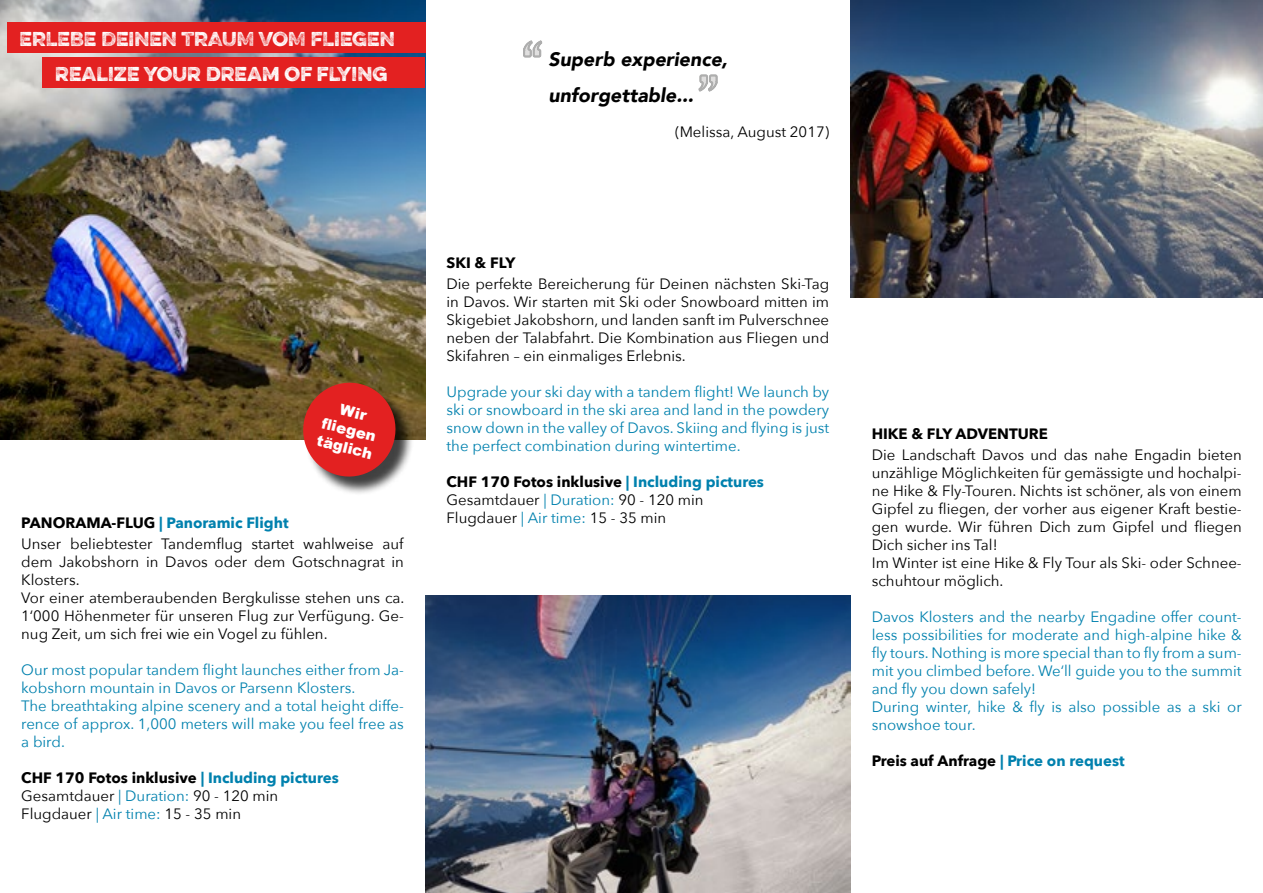
<style>
.page{position:relative;width:1263px;height:893px;background:#fff}
.page>*{position:absolute;margin:0;border:0;box-sizing:border-box;transform-origin:0 0}
.t1{font:italic 900 19.5px/36px "Avenir";color:#000}
.t2{font:300 18px/35.2px "Eveleth";color:#fff}
.t3{font:15px/18px "Avenir Next";color:#000}
.t4{font:15px/18px "Avenir Next";color:#0081ae}
.t5{font:700 15px "Avenir Next";color:#000}
.t6{font:900 15px/18px "Arial";color:#fff;text-align:center}
.s1{font-weight:700}
.s2{font-weight:700;color:#0081ae}
.s3{color:#0081ae}
</style>
<div class="page">
<img style="left:0;top:0;width:425px;height:439px">
<div style="left:7px;top:22px;width:418px;height:31px;background:#e32121"></div>
<div style="left:43px;top:58px;width:382px;height:30px;background:#e32121"></div>
<div style="left:305px;top:384px;width:109px;height:111px;background:#000;opacity:.75"></div>
<svg style="left:298px;top:378px;width:102px;height:103px"></svg>
<img style="left:850px;top:0;width:413px;height:298px">
<img style="left:425px;top:595px;width:425px;height:298px">
<svg style="left:523px;top:40px;width:20px;height:18px"></svg>
<svg style="left:698px;top:74px;width:20px;height:18px"></svg>
<p class="t2" style="left:55px;top:20px;width:341px;text-indent:-36px">ERLEBE DEINEN TRAUM VOM FLIEGEN<br>REALIZE YOUR DREAM OF FLYING</p>
<h1 class="t1" style="left:549px;top:41px;width:181px">Superb experience, unforgettable...</h1>
<p class="t3" style="left:675px;top:122px;width:156px">(Melissa, August 2017)</p>
<p class="t6" style="left:328px;top:396px;width:58px;rotate:14deg">Wir<br>fl iegen täglich</p>
<p class="t3" style="left:21px;top:512px;width:384px;line-height:21px"><span class="s1">PANORAMA-FLUG</span> <span class="s2">| Panoramic Flight<br></span>Unser beliebtester Tandemflug startet wahlweise auf</p>
<p class="t3" style="left:21px;top:552px;width:385px">dem Jakobshorn in Davos oder dem Gotschnagrat in Klosters.<br>Vor einer atemberaubenden Bergkulisse stehen uns ca.<br>1‘000 Höhenmeter für unseren Flug zur Verfügung. Ge&shy;nug Zeit, um sich frei wie ein Vogel zu fühlen.</p>
<p class="t4" style="left:21px;top:660px;width:384px">Our most popular tandem flight launches either from Ja&shy;kobshorn mountain in Davos or Parsenn Klosters.<br>The breathtaking alpine scenery and a total height diffe&shy;rence of approx. 1,000 meters will make you feel free as a bird.</p>
<p class="t3" style="left:21px;top:768px;width:319px"><span class="s1">CHF 170 Fotos inklusive</span> <span class="s2">| Including pictures<br></span>Gesamtdauer <span class="s3">| Duration:</span> 90 - 120 min<br>Flugdauer <span class="s3">| Air time:</span> 15 - 35 min</p>
<p class="t5" style="left:446px;top:250px;width:70px">SKI &amp; FLY</p>
<p class="t3" style="left:446px;top:275px;width:384px;text-align:justify">Die perfekte Bereicherung für Deinen nächsten Ski-Tag in Davos. Wir starten mit Ski oder Snowboard mitten im Skigebiet Jakobshorn, und landen sanft im Pulverschnee neben der Talabfahrt. Die Kombination aus Fliegen und Skifahren – ein einmaliges Erlebnis.</p>
<p class="t4" style="left:446px;top:383px;width:384px;text-align:justify">Upgrade your ski day with a tandem flight! We launch by ski or snowboard in the ski area and land in the powdery snow down in the valley of Davos. Skiing and flying is just the perfect combination during wintertime.</p>
<p class="t3" style="left:446px;top:473px;width:319px"><span class="s1">CHF 170 Fotos inklusive</span> <span class="s2">| Including pictures<br></span>Gesamtdauer <span class="s3">| Duration:</span> 90 - 120 min<br>Flugdauer <span class="s3">| Air time:</span> 15 - 35 min</p>
<p class="t5" style="left:872px;top:421px;width:178px">HIKE &amp; FLY ADVENTURE</p>
<p class="t3" style="left:872px;top:445px;width:371px">Die Landschaft Davos und das nahe Engadin bieten unzählige Möglichkeiten für gemässigte und hochalpi&shy;ne Hike &amp; Fly-Touren. Nichts ist schöner, als von einem Gipfel zu fliegen, der vorher aus eigener Kraft bestie&shy;gen wurde. Wir führen Dich zum Gipfel und fliegen Dich sicher ins Tal!<br>Im Winter ist eine Hike &amp; Fly Tour als Ski- oder Schnee&shy;schuhtour möglich.</p>
<p class="t4" style="left:872px;top:607px;width:371px">Davos Klosters and the nearby Engadine offer count&shy;less possibilities for moderate and high-alpine hike &amp; fly tours. Nothing is more special than to fly from a sum&shy;mit you climbed before. We‘ll guide you to the summit and fly you down safely!<br>During winter, hike &amp; fly is also possible as a ski or snowshoe tour.</p>
<p class="t5" style="left:872px;top:748px;width:254px">Preis auf Anfrage <span class="s3">| Price on request</span></p>
</div>
